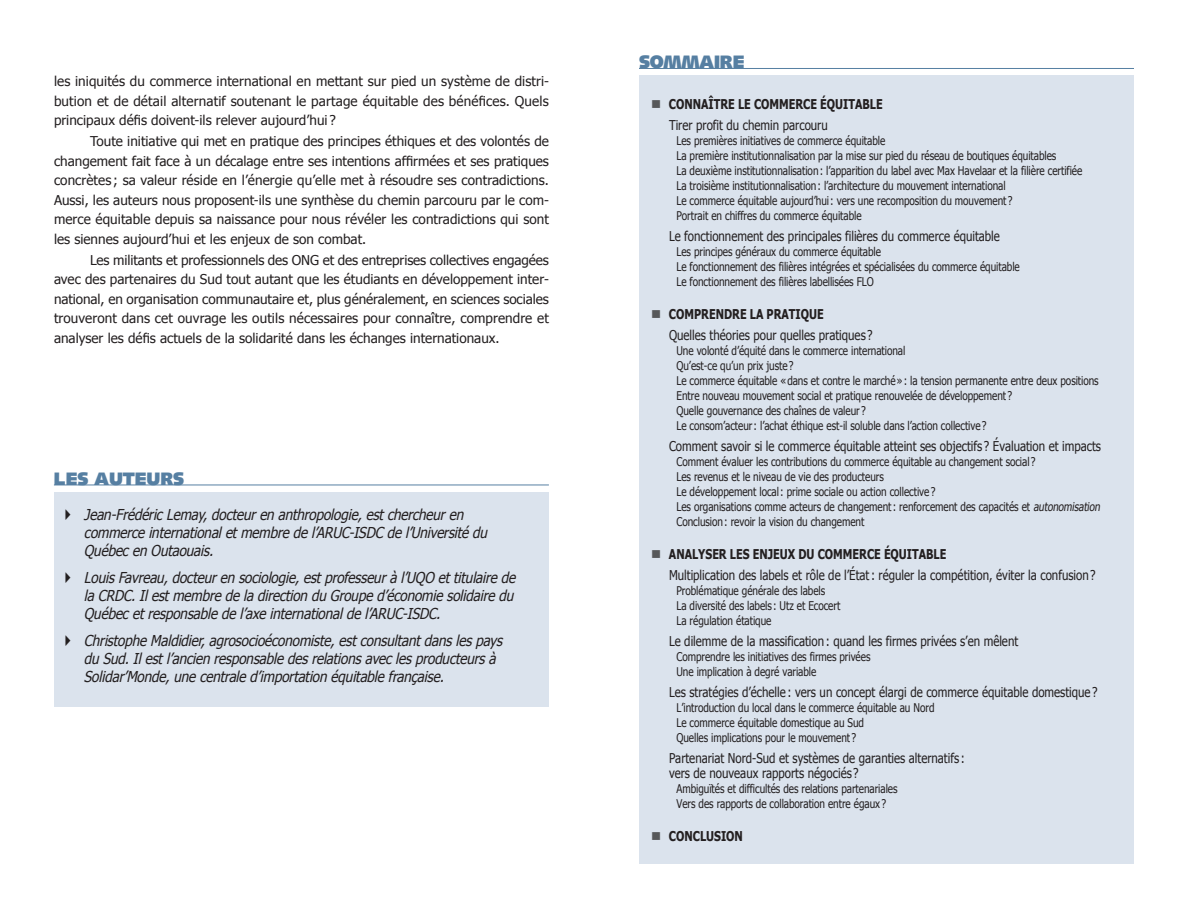
<style>
.page{position:relative;width:1188px;height:918px;background:#fff}
.page>*{position:absolute;margin:0;border:0;box-sizing:border-box;transform-origin:0 0}
._10-Titre__Auteurs{font:900 18px "Syntax LT";letter-spacing:-.01em;color:#567fa2}
._11-Descriptif_auteu{font:italic 15px/18px "Tahoma";color:#231f20;scale:.9 1}
._09-Texte_suivant{font:13.5px/19.5px "Tahoma";color:#231f20;text-align:justify}
._14-Sommaire_niveau{font:13.5px/15px "Tahoma";color:#231f20;scale:.85 1}
._08-Texte_début__ret{font:13.5px/19.5px "Tahoma";color:#231f20;text-align:justify}
._13-Sommaire_niveau{font:700 13.5px "Tahoma";color:#231f20;scale:.8 1}
._15-Sommaire_niveau{font:12px "Tahoma";letter-spacing:-.005em;color:#231f20;scale:.83 1}
.s1{color:#57585a}
</style>
<div class="page">
<div style="left:639px;top:75px;width:495px;height:789px;background:#dbe3ed"></div>
<div style="left:54px;top:492px;width:495px;height:215px;background:#dbe3ed"></div>
<hr style="left:639px;top:68px;width:495px;height:1px;background:#567fa2">
<hr style="left:54px;top:485px;width:495px;height:1px;background:#567fa2">
<p class="_08-Texte_début__ret" style="left:54px;top:71px;width:496px">les iniquités du commerce international en mettant sur pied un système de distri&shy;bution et de détail alternatif soutenant le partage équitable des bénéfices. Quels principaux défis doivent-ils relever aujourd’hui ?</p>
<p class="_09-Texte_suivant" style="left:54px;top:131px;width:497px;text-indent:36px">Toute initiative qui met en pratique des principes éthiques et des volontés de changement fait face à un décalage entre ses intentions affirmées et ses pratiques concrètes ; sa valeur réside en l’énergie qu’elle met à résoudre ses contradictions.<br>Aussi, les auteurs nous proposent-ils une synthèse du chemin parcouru par le com&shy;merce équitable depuis sa naissance pour nous révéler les contradictions qui sont les siennes aujourd’hui et les enjeux de son combat.</p>
<p class="_09-Texte_suivant" style="left:54px;top:250px;width:496px;text-indent:36px">Les militants et professionnels des ONG et des entreprises collectives engagées avec des partenaires du Sud tout autant que les étudiants en développement inter&shy;national, en organisation communautaire et, plus généralement, en sciences sociales trouveront dans cet ouvrage les outils nécessaires pour connaître, comprendre et analyser les défis actuels de la solidarité dans les échanges internationaux.</p>
<p class="_10-Titre__Auteurs" style="left:54px;top:468px;width:132px">LES AUTEURS</p>
<p class="_11-Descriptif_auteu" style="left:84px;top:505px;width:454px">Jean-FrédéricLemay,docteurenanthropologie,estchercheuren commerceinternationaletmembredel’ARUC-ISDC del’Universitédu<br>QuébecenOutaouais.</p>
<p class="_11-Descriptif_auteu" style="left:84px;top:568px;width:485px">LouisFavreau,docteurensociologie,estprofesseuràl’UQO ettitulairede laCRDC.IlestmembredeladirectionduGrouped’économiesolidairedu<br>Québecetresponsabledel’axeinternationaldel’ARUC-ISDC.</p>
<p class="_11-Descriptif_auteu" style="left:84px;top:631px;width:471px">ChristopheMaldidier,agrosocioéconomiste,estconsultantdanslespays duSud.Ilestl’ancienresponsabledesrelationsaveclesproducteursà<br>Solidar’Monde,unecentraled’importationéquitablefrançaise.</p>
<p class="_10-Titre__Auteurs" style="left:639px;top:51px;width:107px">SOMMAIRE</p>
<p class="_13-Sommaire_niveau" style="left:651px;top:95px;width:291px"><span class="s1">■</span> CONNAÎTRE LE COMMERCE ÉQUITABLE</p>
<p class="_14-Sommaire_niveau" style="left:669px;top:117px;width:188px">Tirer profit du chemin parcouru</p>
<p class="_15-Sommaire_niveau" style="left:676px;top:133px;width:253px">Les premières initiatives de commerce équitable</p>
<p class="_15-Sommaire_niveau" style="left:676px;top:148px;width:459px">La première institutionnalisation par la mise sur pied du réseau de boutiques équitables</p>
<p class="_15-Sommaire_niveau" style="left:676px;top:163px;width:490px">La deuxième institutionnalisation: l’apparition du label avec Max Havelaar et la filière certifiée</p>
<p class="_15-Sommaire_niveau" style="left:676px;top:178px;width:398px">La troisième institutionnalisation: l’architecture du mouvement international</p>
<p class="_15-Sommaire_niveau" style="left:676px;top:193px;width:406px">Le commerce équitable aujourd’hui: vers une recomposition du mouvement ?</p>
<p class="_15-Sommaire_niveau" style="left:676px;top:208px;width:225px">Portrait en chiffres du commerce équitable</p>
<p class="_14-Sommaire_niveau" style="left:669px;top:228px;width:391px">Le fonctionnement des principales filières du commerce équitable</p>
<p class="_15-Sommaire_niveau" style="left:676px;top:244px;width:248px">Les principes généraux du commerce équitable</p>
<p class="_15-Sommaire_niveau" style="left:676px;top:259px;width:415px">Le fonctionnement des filières intégrées et spécialisées du commerce équitable</p>
<p class="_15-Sommaire_niveau" style="left:676px;top:274px;width:239px">Le fonctionnement des filières labellisées FLO</p>
<p class="_13-Sommaire_niveau" style="left:651px;top:305px;width:217px"><span class="s1">■</span> COMPRENDRE LA PRATIQUE</p>
<p class="_14-Sommaire_niveau" style="left:669px;top:327px;width:241px">Quelles théories pour quelles pratiques ?</p>
<p class="_15-Sommaire_niveau" style="left:676px;top:343px;width:277px">Une volonté d’équité dans le commerce international</p>
<p class="_15-Sommaire_niveau" style="left:676px;top:358px;width:143px">Qu’est-ce qu’un prix juste?</p>
<p class="_15-Sommaire_niveau" style="left:676px;top:373px;width:510px">Le commerce équitable «dans et contre le marché»: la tension permanente entre deux positions</p>
<p class="_15-Sommaire_niveau" style="left:676px;top:388px;width:406px">Entre nouveau mouvement social et pratique renouvelée de développement ?</p>
<p class="_15-Sommaire_niveau" style="left:676px;top:403px;width:229px">Quelle gouvernance des chaînes de valeur?</p>
<p class="_15-Sommaire_niveau" style="left:676px;top:418px;width:375px">Le consom’acteur: l’achat éthique est-il soluble dans l’action collective?</p>
<p class="_14-Sommaire_niveau" style="left:669px;top:438px;width:510px">Comment savoir si le commerce équitable atteint ses objectifs ? Évaluation et impacts</p>
<p class="_15-Sommaire_niveau" style="left:676px;top:454px;width:434px">Comment évaluer les contributions du commerce équitable au changement social ?</p>
<p class="_15-Sommaire_niveau" style="left:676px;top:469px;width:251px">Les revenus et le niveau de vie des producteurs</p>
<p class="_15-Sommaire_niveau" style="left:676px;top:484px;width:313px">Le développement local: prime sociale ou action collective?</p>
<p class="_15-Sommaire_niveau" style="left:676px;top:499px;width:514px">Les organisations comme acteurs de changement: renforcement des capacités et autonomisation</p>
<p class="_15-Sommaire_niveau" style="left:676px;top:514px;width:228px">Conclusion: revoir la vision du changement</p>
<p class="_13-Sommaire_niveau" style="left:651px;top:545px;width:371px"><span class="s1">■</span> ANALYSER LES ENJEUX DU COMMERCE ÉQUITABLE</p>
<p class="_14-Sommaire_niveau" style="left:669px;top:567px;width:504px">Multiplication des labels et rôle de l’État: réguler la compétition, éviter la confusion?</p>
<p class="_15-Sommaire_niveau" style="left:676px;top:583px;width:181px">Problématique générale des labels</p>
<p class="_15-Sommaire_niveau" style="left:676px;top:598px;width:199px">La diversité des labels : Utz et Ecocert</p>
<p class="_15-Sommaire_niveau" style="left:676px;top:613px;width:116px">La régulation étatique</p>
<p class="_14-Sommaire_niveau" style="left:669px;top:633px;width:412px">Le dilemme de la massification: quand les firmes privées s’en mêlent</p>
<p class="_15-Sommaire_niveau" style="left:676px;top:649px;width:235px">Comprendre les initiatives des firmes privées</p>
<p class="_15-Sommaire_niveau" style="left:676px;top:664px;width:170px">Une implication à degré variable</p>
<p class="_14-Sommaire_niveau" style="left:669px;top:684px;width:506px">Les stratégies d’échelle: vers un concept élargi de commerce équitable domestique ?</p>
<p class="_15-Sommaire_niveau" style="left:676px;top:700px;width:312px">L’introduction du local dans le commerce équitable au Nord</p>
<p class="_15-Sommaire_niveau" style="left:676px;top:715px;width:228px">Le commerce équitable domestique au Sud</p>
<p class="_15-Sommaire_niveau" style="left:676px;top:730px;width:218px">Quelles implications pour le mouvement ?</p>
<p class="_14-Sommaire_niveau" style="left:669px;top:750px;width:350px">Partenariat Nord-Sud et systèmes de garanties alternatifs : vers de nouveaux rapports négociés ?</p>
<p class="_15-Sommaire_niveau" style="left:676px;top:781px;width:268px">Ambiguïtés et difficultés des relations partenariales</p>
<p class="_15-Sommaire_niveau" style="left:676px;top:796px;width:254px">Vers des rapports de collaboration entre égaux?</p>
<p class="_13-Sommaire_niveau" style="left:651px;top:827px;width:116px"><span class="s1">■</span> CONCLUSION</p>
</div>
